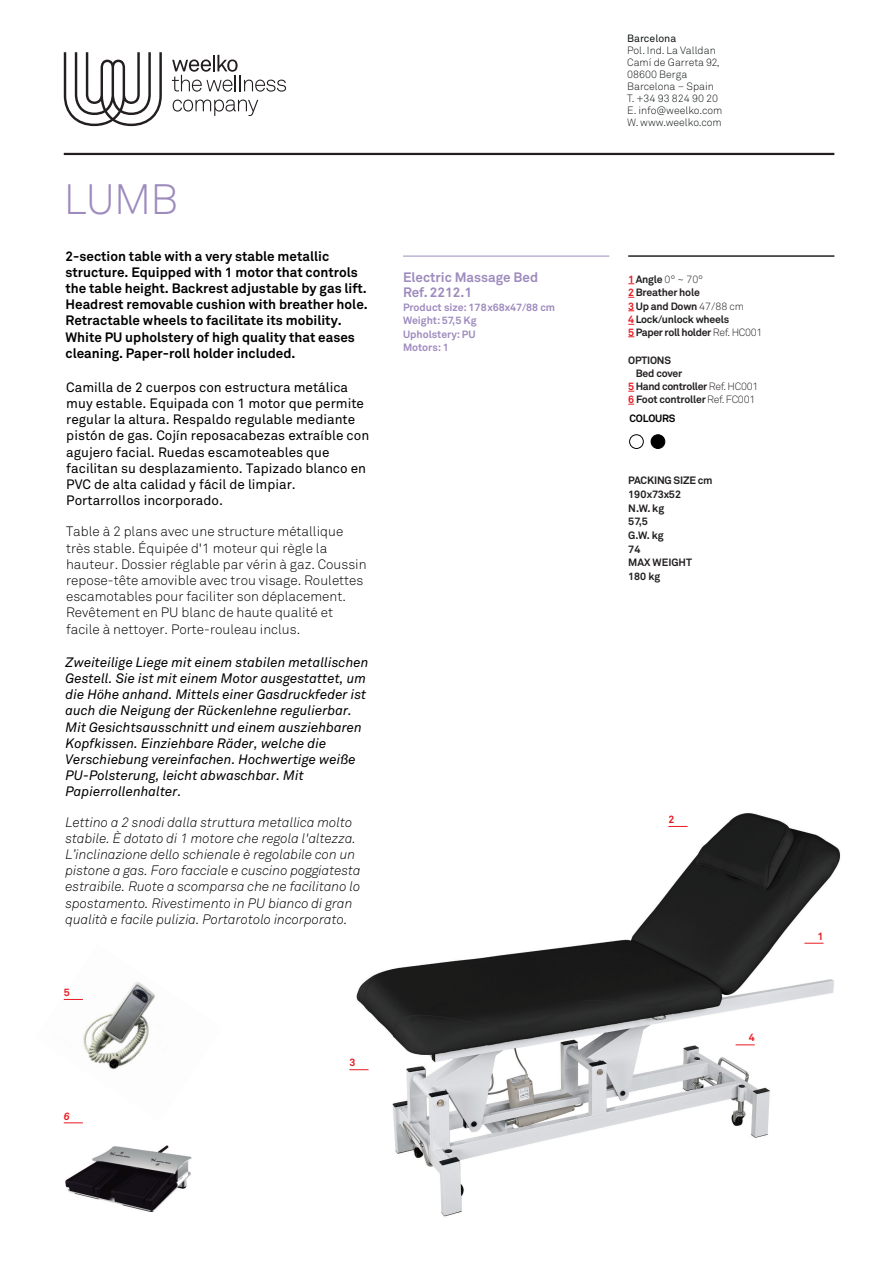
<style>
.page{position:relative;width:893px;height:1263px;background:#fff}
.page>*{position:absolute;margin:0;border:0;box-sizing:border-box;transform-origin:0 0}
.t1{font:300 42px "Akkurat";color:#9e8bbe}
.t2{font:italic 13.5px/16.2px "Akkurat";color:#000001}
.t3{font:italic 300 13.5px/16.2px "Akkurat";color:#000001}
.t4{font:13.5px/16.2px "Akkurat Std";color:#000001}
.t5{font:700 13.5px/16.2px "Akkurat";color:#000001}
.t6{font:300 13.5px/16.2px "Akkurat";color:#000001}
.t7{font:700 13.5px/15px "Akkurat";color:#9e8bbe}
.t8{font:700 10.65px/13.6px "Akkurat";letter-spacing:-.02em;color:#231f20}
.t9{font:700 10.5px/13.5px "Akkurat";letter-spacing:-.02em;color:#231f20}
.t10{font:300 10.5px/12px "Akkurat";color:#111516}
.t11{font:700 10.5px/13.5px "Akkurat";color:#9e8bbe}
.t12{font:700 10.5px/13.6px "Akkurat";color:#231f20}
.t13{font:10.5px "Akkurat";color:#111516}
.t14{font:700 10.5px "Akkurat";letter-spacing:-.02em;color:#000001}
.t15{font:700 10.5px "Akkurat";color:#e71b22}
.t16{font:italic 700 10.5px "Akkurat";color:#e71b22}
.s1{color:#e71b22}
.s2{font-weight:300}
</style>
<div class="page">
<img style="left:63px;top:982px;width:92px;height:88px">
<img style="left:349px;top:813px;width:492px;height:404px">
<img style="left:65px;top:1145px;width:127px;height:67px">
<hr style="left:64px;top:153px;width:770px;height:2px;background:#231f20">
<svg style="left:173px;top:100px;width:85px;height:16px"></svg>
<svg style="left:172px;top:55px;width:114px;height:37px"></svg>
<svg style="left:64px;top:52px;width:98px;height:74px"></svg>
<hr style="left:403px;top:256px;width:206px;height:1px;background:#9e8bbe">
<hr style="left:628px;top:256px;width:206px;height:1px;background:#231f20">
<svg style="left:804px;top:943px;width:19px;height:1px"></svg>
<svg style="left:349px;top:1069px;width:20px;height:1px"></svg>
<svg style="left:736px;top:1044px;width:19px;height:1px"></svg>
<svg style="left:668px;top:826px;width:20px;height:1px"></svg>
<svg style="left:64px;top:1122px;width:19px;height:1px"></svg>
<svg style="left:64px;top:999px;width:19px;height:1px"></svg>
<div style="left:629px;top:435px;width:14px;height:14px;border:1px solid #000001;border-radius:50%"></div>
<div style="left:651px;top:435px;width:14px;height:13px;background:#000001;border-radius:50%"></div>
<div style="left:651px;top:435px;width:14px;height:14px;border:1px solid #000001;border-radius:50%"></div>
<h1 class="t1" style="left:64px;top:175px;width:116px">LUMB</h1>
<p class="t5" style="left:65px;top:248px;width:304px">2-section table with a very stable metallic structure. Equipped with 1 motor that controls the table height. Backrest adjustable by gas lift.<br>Headrest removable cushion with breather hole.<br>Retractable wheels to facilitate its mobility.<br>White PU upholstery of high quality that eases cleaning. Paper-roll holder included.</p>
<p class="t4" style="left:66px;top:379px;width:304px">Camilla de 2 cuerpos con estructura metálica muy estable. Equipada con 1 motor que permite regular la altura. Respaldo regulable mediante pistón de gas. Cojín reposacabezas extraíble con agujero facial. Ruedas escamoteables que facilitan su desplazamiento. Tapizado blanco en PVC de alta calidad y fácil de limpiar.<br>Portarrollos incorporado.</p>
<p class="t6" style="left:66px;top:524px;width:302px">Table à 2 plans avec une structure métallique très stable. Équipée d'1 moteur qui règle la hauteur. Dossier réglable par vérin à gaz. Coussin repose-tête amovible avec trou visage. Roulettes escamotables pour faciliter son déplacement.<br>Revêtement en PU blanc de haute qualité et facile à nettoyer. Porte-rouleau inclus.</p>
<p class="t2" style="left:66px;top:654px;width:304px">Zweiteilige Liege mit einem stabilen metallischen Gestell. Sie ist mit einem Motor ausgestattet, um die Höhe anhand. Mittels einer Gasdruckfeder ist auch die Neigung der Rückenlehne regulierbar.<br>Mit Gesichtsausschnitt und einem ausziehbaren Kopfkissen. Einziehbare Räder, welche die Verschiebung vereinfachen. Hochwertige weiße PU-Polsterung, leicht abwaschbar. Mit Papierrollenhalter.</p>
<p class="t3" style="left:65px;top:814px;width:297px">Lettino a 2 snodi dalla struttura metallica molto stabile. È dotato di 1 motore che regola l'altezza.<br>L’inclinazione dello schienale è regolabile con un pistone a gas. Foro facciale e cuscino poggiatesta estraibile. Ruote a scomparsa che ne facilitano lo spostamento. Rivestimento in PU bianco di gran qualità e facile pulizia. Portarotolo incorporato.</p>
<p class="t15" style="left:64px;top:986px;width:7px">5</p>
<p class="t16" style="left:64px;top:1109px;width:7px">6</p>
<p class="t15" style="left:349px;top:1056px;width:7px">3</p>
<p class="t7" style="left:403px;top:270px;width:137px">Electric Massage Bed<br>Ref. 2212.1</p>
<p class="t11" style="left:403px;top:301px;width:154px">Product size: 178x68x47/88 cm<br>Weight: 57,5 Kg<br>Upholstery: PU<br>Motors: 1</p>
<p class="t13" style="left:627px;top:32px;width:50px">Barcelona</p>
<p class="t10" style="left:627px;top:45px;width:97px">Pol. Ind. La Valldan<br>Camí de Garreta 92,<br>08600 Berga<br>Barcelona – Spain<br>T. +34 93 824 90 20<br>E. info@weelko.com<br>W. www.weelko.com</p>
<p class="t9" style="left:628px;top:272px;width:117px"><span class="s1">1</span>Angle <span class="s2">0° ~ 70°<br></span><span class="s1">2</span> Breather hole<br><span class="s1">3</span>Up and Down <span class="s2">47/88 cm<br></span><span class="s1">4</span> Lock/unlock wheels</p>
<p class="t9" style="left:628px;top:325px;width:136px"><span class="s1">5</span> Paper roll holder <span class="s2">Ref. HC001</span></p>
<p class="t9" style="left:636px;top:353px;width:48px;text-indent:-7px">OPTIONS<br>Bed cover</p>
<p class="t9" style="left:628px;top:393px;width:129px"><span class="s1">6</span> Foot controller<span class="s2">Ref.FC001</span></p>
<p class="t9" style="left:628px;top:380px;width:132px"><span class="s1">5</span> Hand controller <span class="s2">Ref. HC001</span></p>
<p class="t14" style="left:630px;top:411px;width:48px">COLOURS</p>
<p class="t8" style="left:628px;top:474px;width:86px">PACKING SIZE cm<br>190x73x52<br>N.W. kg<br>57,5<br>G.W. kg<br>74</p>
<p class="t12" style="left:628px;top:556px;width:65px">MAX WEIGHT<br>180 kg</p>
<p class="t15" style="left:668px;top:813px;width:7px">2</p>
<p class="t15" style="left:749px;top:1030px;width:7px">4</p>
<p class="t15" style="left:818px;top:929px;width:7px">1</p>
</div>
